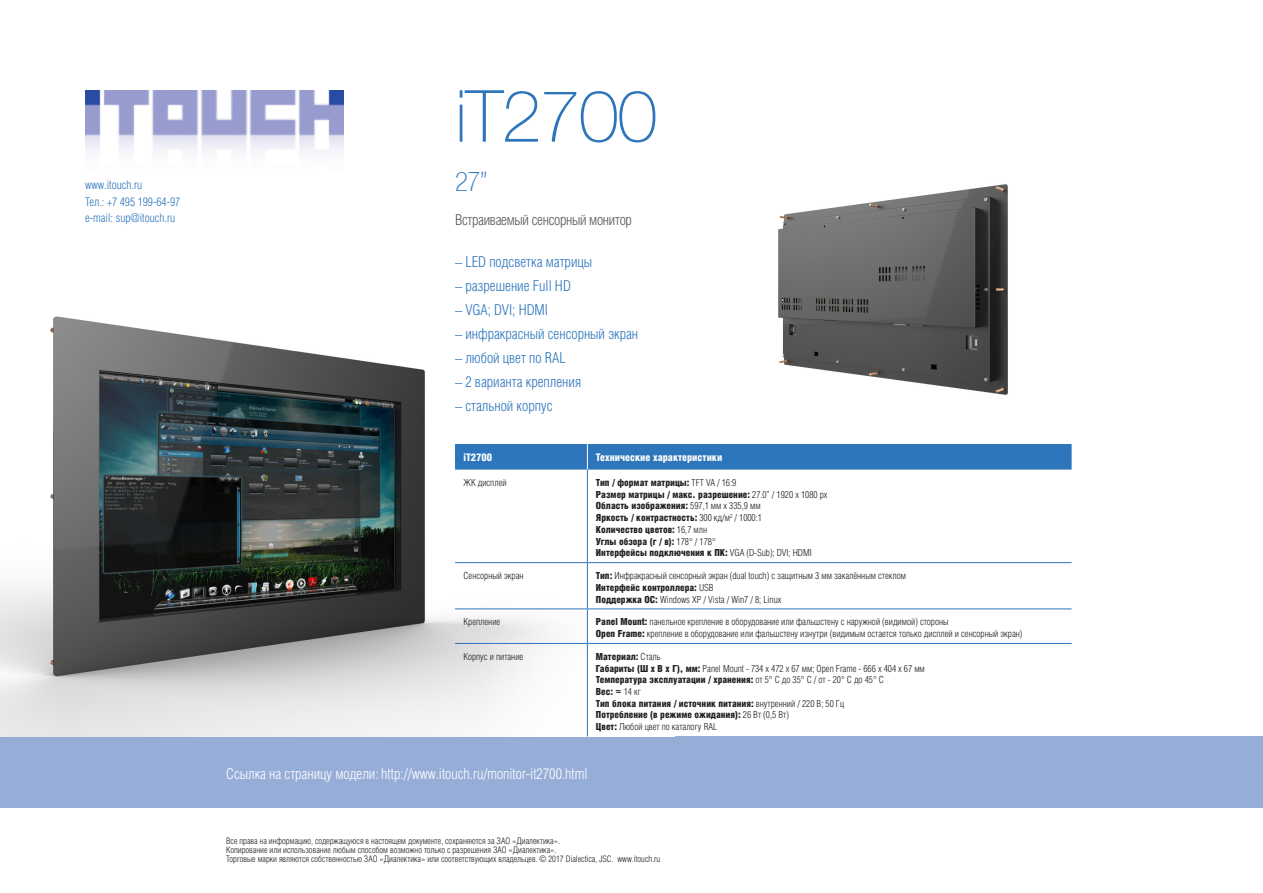
<style>
.page{position:relative;width:1263px;height:893px;background:#fff}
.page>*{position:absolute;margin:0;border:0;box-sizing:border-box;transform-origin:0 0}
.t1{font:100 72px "Helvetica Neue LT";letter-spacing:-.02em;color:#2e76bc}
.t2{font:100 condensed 27px "Helvetica Neue LT";color:#2e76bc}
.t3{font:300 15px "Helios Cond";color:#2e76bc}
.t4{font:300 15px "Helios Cond";color:#fff}
.t5{font:300 15px "Helios Cond";letter-spacing:-.02em;color:#57585a}
.text_tabl_1{font:300 12px "Helios Cond";color:#2e76bc}
.text_tabl_header{font:900 10.5px "Helios Cond";color:#fff}
.text_tabl_1-2{font:900 9.75px "Helios Cond";color:#231f20}
.text_tabl_1-3{font:300 9.75px "Helios Cond";color:#231f20}
.t6{font:300 9px "Helios Cond";color:#231f20}
.s1{font-weight:300}
.s2{font-weight:900}
.s3{font-family:"Arial";font-weight:400}
</style>
<div class="page">
<div style="left:0;top:736px;width:1263px;height:72px;background:#96add8"></div>
<img style="left:85px;top:90px;width:258px;height:62px">
<img style="left:0;top:316px;width:675px;height:420px">
<img style="left:614px;top:184px;width:458px;height:270px">
<div style="left:455px;top:444px;width:616px;height:26px;background:#2e76bc"></div>
<hr style="left:587px;top:470px;width:1px;height:92px;background:#2e76bc">
<hr style="left:455px;top:562px;width:132px;height:1px;background:#2e76bc">
<hr style="left:587px;top:562px;width:484px;height:1px;background:#2e76bc">
<hr style="left:587px;top:563px;width:1px;height:45px;background:#2e76bc">
<hr style="left:455px;top:608px;width:132px;height:1px;background:#2e76bc">
<hr style="left:587px;top:608px;width:484px;height:1px;background:#2e76bc">
<hr style="left:587px;top:609px;width:1px;height:34px;background:#2e76bc">
<hr style="left:455px;top:643px;width:132px;height:1px;background:#2e76bc">
<hr style="left:587px;top:643px;width:484px;height:1px;background:#2e76bc">
<hr style="left:587px;top:644px;width:1px;height:92px;background:#2e76bc">
<p class="text_tabl_1" style="left:85px;top:178px;width:59px">www.itouch.ru</p>
<p class="text_tabl_1" style="left:85px;top:195px;width:97px">Тел.: +7 495 199-64-97</p>
<p class="text_tabl_1" style="left:85px;top:211px;width:92px">e-mail: sup@itouch.ru</p>
<p class="t1" style="left:455px;top:75px;width:204px">iT2700</p>
<p class="t2" style="left:455px;top:167px;width:34px">27”</p>
<p class="t5" style="left:455px;top:211px;width:178px">Встраиваемый сенсорный монитор</p>
<p class="t3" style="left:455px;top:254px;width:139px">– LED подсветка матрицы</p>
<p class="t3" style="left:455px;top:278px;width:117px">– разрешение Full HD</p>
<p class="t3" style="left:455px;top:302px;width:95px">– VGA; DVI; HDMI</p>
<p class="t3" style="left:455px;top:326px;width:185px">– инфракрасный сенсорный экран</p>
<p class="t3" style="left:455px;top:350px;width:112px">– любой цвет по RAL</p>
<p class="t3" style="left:455px;top:374px;width:128px">– 2 варианта крепления</p>
<p class="t3" style="left:455px;top:398px;width:99px">– стальной корпус</p>
<p class="text_tabl_header" style="left:463px;top:451px;width:30px">iT2700</p>
<p class="text_tabl_header" style="left:596px;top:451px;width:128px">Технические характеристики</p>
<p class="text_tabl_1-3" style="left:463px;top:477px;width:45px">ЖК дисплей</p>
<p class="text_tabl_1-2" style="left:596px;top:477px;width:142px">Тип / формат матрицы: <span class="s1">TFT VA / 16:9</span></p>
<p class="text_tabl_1-2" style="left:596px;top:489px;width:233px">Размер матрицы / макс. разрешение: <span class="s1">27.0” / 1920 x 1080 px</span></p>
<p class="text_tabl_1-2" style="left:596px;top:500px;width:166px">Область изображения: <span class="s1">597,1 мм х 335,9 мм</span></p>
<p class="text_tabl_1-2" style="left:596px;top:512px;width:168px">Яркость / контрастность: <span class="s1">300 кд/м</span><sup>2</sup> <span class="s1">/ 1000:1</span></p>
<p class="text_tabl_1-2" style="left:596px;top:524px;width:113px">Количество цветов: <span class="s1">16,7 млн</span></p>
<p class="text_tabl_1-2" style="left:596px;top:535px;width:121px">Углы обзора (г / в): <span class="s1">178° / 178°</span></p>
<p class="text_tabl_1-2" style="left:596px;top:547px;width:217px">Интерфейсы подключения к ПК: <span class="s1">VGA (D-Sub); DVI; HDMI</span></p>
<p class="text_tabl_1-3" style="left:463px;top:570px;width:62px">Сенсорный экран</p>
<p class="text_tabl_1-3" style="left:596px;top:570px;width:312px"><span class="s2">Тип:</span> Инфракрасный сенсорный экран (dual touch) c защитным 3 мм закалённым стеклом</p>
<p class="text_tabl_1-2" style="left:596px;top:582px;width:119px">Интерфейс контроллера: <span class="s1">USB</span></p>
<p class="text_tabl_1-3" style="left:596px;top:594px;width:187px"><span class="s2">Поддержка ОС:</span> Windows XP / Vista / Win7 / 8; Linux</p>
<p class="text_tabl_1-3" style="left:463px;top:616px;width:38px">Крепление</p>
<p class="text_tabl_1-3" style="left:596px;top:616px;width:354px"><span class="s2">Panel Mount:</span> панельное крепление в оборудование или фальшстену с наружной (видимой) стороны</p>
<p class="text_tabl_1-3" style="left:596px;top:628px;width:428px"><span class="s2">Open Frame:</span> крепление в оборудование или фальшстену изнутри (видимым остается только дисплей и сенсорный экран)</p>
<p class="text_tabl_1-3" style="left:463px;top:651px;width:61px">Корпус и питание</p>
<p class="text_tabl_1-2" style="left:596px;top:651px;width:66px">Материал: <span class="s1">Сталь</span></p>
<p class="text_tabl_1-3" style="left:596px;top:663px;width:330px"><span class="s2">Габариты (Ш х В х Г), мм:</span> Panel Mount - 734 х 472 х 67 мм; Open Frame - 666 х 404 х 67 мм</p>
<p class="text_tabl_1-2" style="left:596px;top:674px;width:289px">Температура эксплуатации / хранения: <span class="s1">от 5° С до 35° С / от - 20° С до 45° С</span></p>
<p class="text_tabl_1-2" style="left:596px;top:686px;width:46px">Вес: <span class="s3">≈</span> <span class="s1">14 кг</span></p>
<p class="text_tabl_1-2" style="left:596px;top:698px;width:250px">Тип блока питания / источник питания: <span class="s1">внутренний / 220 В; 50 Гц</span></p>
<p class="text_tabl_1-2" style="left:596px;top:709px;width:195px">Потребление (в режиме ожидания): <span class="s1">26 Вт (0,5 Вт)</span></p>
<p class="text_tabl_1-3" style="left:596px;top:721px;width:123px"><span class="s2">Цвет:</span> Любой цвет по каталогу RAL</p>
<p class="t4" style="left:226px;top:765px;width:363px">Ссылка на страницу модели: http://www.itouch.ru/monitor-it2700.html</p>
<p class="t6" style="left:226px;top:835px;width:335px">Все права на информацию, содержащуюся в настоящем документе, сохраняются за ЗАО «Диалектика».</p>
<p class="t6" style="left:226px;top:844px;width:332px">Копирование или использование любым способом возможно только с разрешения ЗАО «Диалектика».</p>
<p class="t6" style="left:226px;top:853px;width:436px">Торговые марки являются собственностью ЗАО «Диалектика» или соответствующих владельцев. © 2017 Dialectica, JSC. www.itouch.ru</p>
</div>
